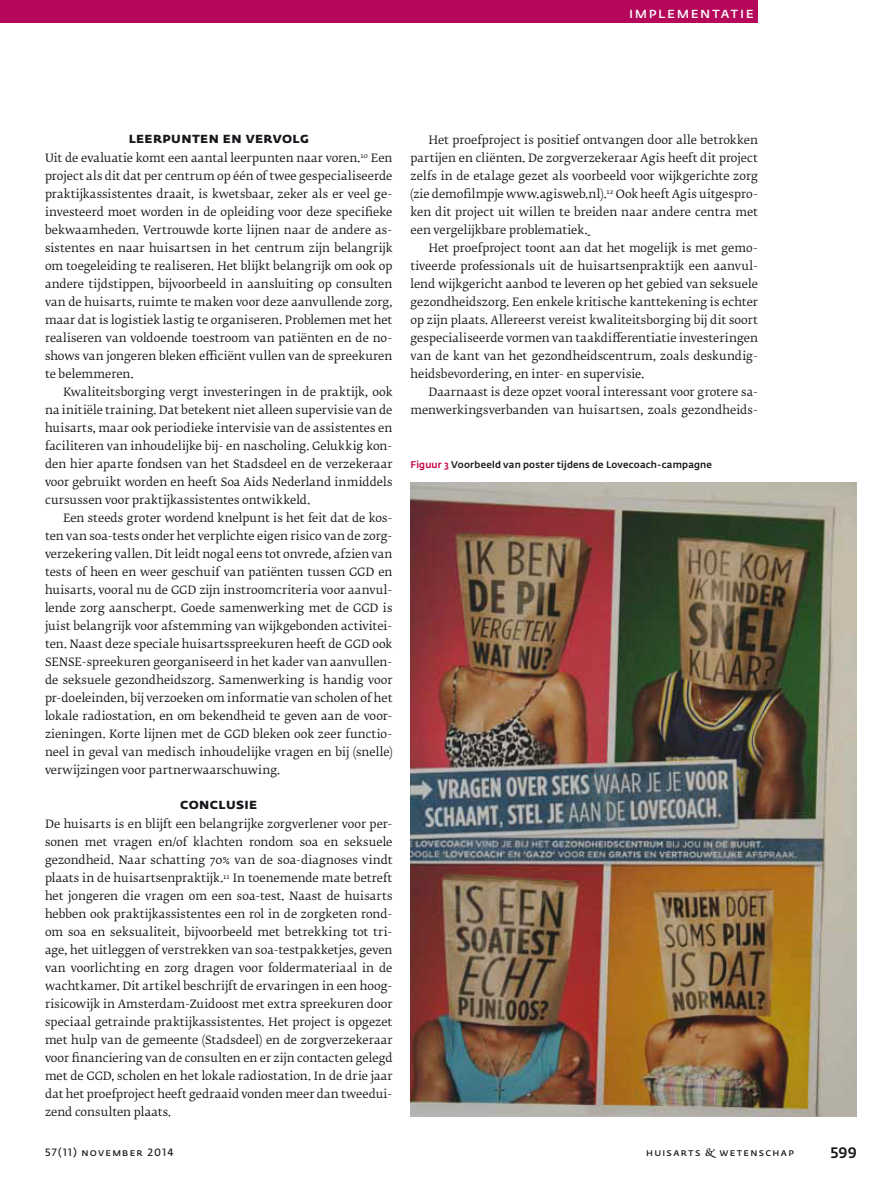
<style>
.page{position:relative;width:893px;height:1191px;background:#fff}
.page>*{position:absolute;margin:0;border:0;box-sizing:border-box;transform-origin:0 0}
.t1{font:700 15px "Fedra Sans Pro";letter-spacing:.03em;color:#1a171c}
.t2{font:600 15px "Fedra Sans Pro";letter-spacing:.1em;color:#fff}
.t3{font:500 15px "Fedra Sans Pro";color:#1a171c}
.t4{font:11.4px/18px "Fedra Serif B Pro";letter-spacing:.005em;color:#1a171c;text-align:justify}
.t5{font:600 10.5px "Fedra Sans Pro";letter-spacing:.12em;color:#1a171c}
.t6{font:500 9.6px "Fedra Sans Pro";letter-spacing:.02em;color:#1a171c}
.s1{color:#c40040}
.s2{font-family:"Fedra Serif B Pro Demi";font-weight:400}
</style>
<div class="page">
<div style="left:0;top:0;width:758px;height:23px;background:#b5085a"></div>
<img style="left:410px;top:482px;width:447px;height:634px">
<h1 class="t2" style="left:629px;top:6px;width:126px">implementatie</h1>
<h1 class="t1" style="left:129px;top:130px;width:181px">Leerpunten en vervolg</h1>
<p class="t4" style="left:45px;top:149px;width:349px">Uit de evaluatie komt een aantal leerpunten naar voren.<sup>10</sup> Een project als dit dat per centrum op één of twee gespecialiseerde praktijkassistentes draait, is kwetsbaar, zeker als er veel ge&shy;investeerd moet worden in de opleiding voor deze specifieke bekwaamheden. Vertrouwde korte lijnen naar de andere as&shy;sistentes en naar huisartsen in het centrum zijn belangrijk om toegeleiding te realiseren. Het blijkt belangrijk om ook op andere tijdstippen, bijvoorbeeld in aansluiting op consulten van de huisarts, ruimte te maken voor deze aanvullende zorg, maar dat is logistiek lastig te organiseren. Problemen met het realiseren van voldoende toestroom van patiënten en de no&shy;shows van jongeren bleken efficiënt vullen van de spreekuren te belemmeren.</p>
<p class="t4" style="left:45px;top:383px;width:349px;text-indent:18px">Kwaliteitsborging vergt investeringen in de praktijk, ook na initiële training. Dat betekent niet alleen supervisie van de huisarts, maar ook periodieke intervisie van de assistentes en faciliteren van inhoudelijke bij- en nascholing. Gelukkig kon&shy;den hier aparte fondsen van het Stadsdeel en de verzekeraar voor gebruikt worden en heeft Soa Aids Nederland inmiddels cursussen voor praktijkassistentes ontwikkeld.</p>
<p class="t4" style="left:45px;top:509px;width:349px;text-indent:18px">Een steeds groter wordend knelpunt is het feit dat de kos&shy;ten van soa-tests onder het verplichte eigen risico van de zorg&shy;verzekering vallen. Dit leidt nogal eens tot onvrede, afzien van tests of heen en weer geschuif van patiënten tussen GGD en huisarts, vooral nu de GGD zijn instroomcriteria voor aanvul&shy;lende zorg aanscherpt. Goede samenwerking met de GGD is juist belangrijk voor afstemming van wijkgebonden activitei&shy;ten. Naast deze speciale huisartsspreekuren heeft de GGD ook SENSE-spreekuren georganiseerd in het kader van aanvullen&shy;de seksuele gezondheidszorg. Samenwerking is handig voor pr-doeleinden, bij verzoeken om informatie van scholen of het lokale radiostation, en om bekendheid te geven aan de voor&shy;zieningen. Korte lijnen met de GGD bleken ook zeer functio&shy;neel in geval van medisch inhoudelijke vragen en bij (snelle) verwijzingen voor partnerwaarschuwing.</p>
<h1 class="t1" style="left:180px;top:796px;width:78px">Conclusie</h1>
<p class="t4" style="left:45px;top:815px;width:349px">De huisarts is en blijft een belangrijke zorgverlener voor per&shy;sonen met vragen en/of klachten rondom soa en seksuele gezondheid. Naar schatting 70% van de soa-diagnoses vindt plaats in de huisartsenpraktijk.<sup>11</sup> In toenemende mate betreft het jongeren die vragen om een soa-test. Naast de huisarts hebben ook praktijkassistentes een rol in de zorgketen rond&shy;om soa en seksualiteit, bijvoorbeeld met betrekking tot tri&shy;age, het uitleggen of verstrekken van soa-testpakketjes, geven van voorlichting en zorg dragen voor foldermateriaal in de wachtkamer. Dit artikel beschrijft de ervaringen in een hoog&shy;risicowijk in Amsterdam-Zuidoost met extra spreekuren door speciaal getrainde praktijkassistentes. Het project is opgezet met hulp van de gemeente (Stadsdeel) en de zorgverzekeraar voor financiering van de consulten en er zijn contacten gelegd met de GGD, scholen en het lokale radiostation. In de drie jaar dat het proefproject heeft gedraaid vonden meer dan tweedui&shy;zend consulten plaats.</p>
<p class="t4" style="left:410px;top:131px;width:349px;text-indent:18px">Het proefproject is positief ontvangen door alle betrokken partijen en cliënten. De zorgverzekeraar Agis heeft dit project zelfs in de etalage gezet als voorbeeld voor wijkgerichte zorg (zie demofilmpje www.agisweb.nl).<sup>12</sup> Ook heeft Agis uitgespro&shy;ken dit project uit willen te breiden naar andere centra met een vergelijkbare problematiek.</p>
<p class="t4" style="left:410px;top:239px;width:349px;text-indent:18px">Het proefproject toont aan dat het mogelijk is met gemo&shy;tiveerde professionals uit de huisartsenpraktijk een aanvul&shy;lend wijkgericht aanbod te leveren op het gebied van seksuele gezondheidszorg. Een enkele kritische kanttekening is echter op zijn plaats. Allereerst vereist kwaliteitsborging bij dit soort gespecialiseerde vormen van taakdifferentiatie investeringen van de kant van het gezondheidscentrum, zoals deskundig&shy;heidsbevordering, en inter- en supervisie.</p>
<p class="t4" style="left:410px;top:383px;width:349px;text-align:right">Daarnaast is deze opzet vooral interessant voor grotere sa&shy;menwerkingsverbanden van huisartsen, zoals gezondheids-</p>
<p class="t6" style="left:410px;top:460px;width:303px"><span class="s1">Figuur 3</span> Voorbeeld van poster tijdens de Lovecoach-campagne</p>
<p class="t5" style="left:45px;top:1147px;width:130px">57(11) november 2014</p>
<p class="t5" style="left:646px;top:1147px;width:149px">huisarts <span class="s2">&amp;</span> wetenschap</p>
<h1 class="t3" style="left:831px;top:1145px;width:28px">599</h1>
</div>
